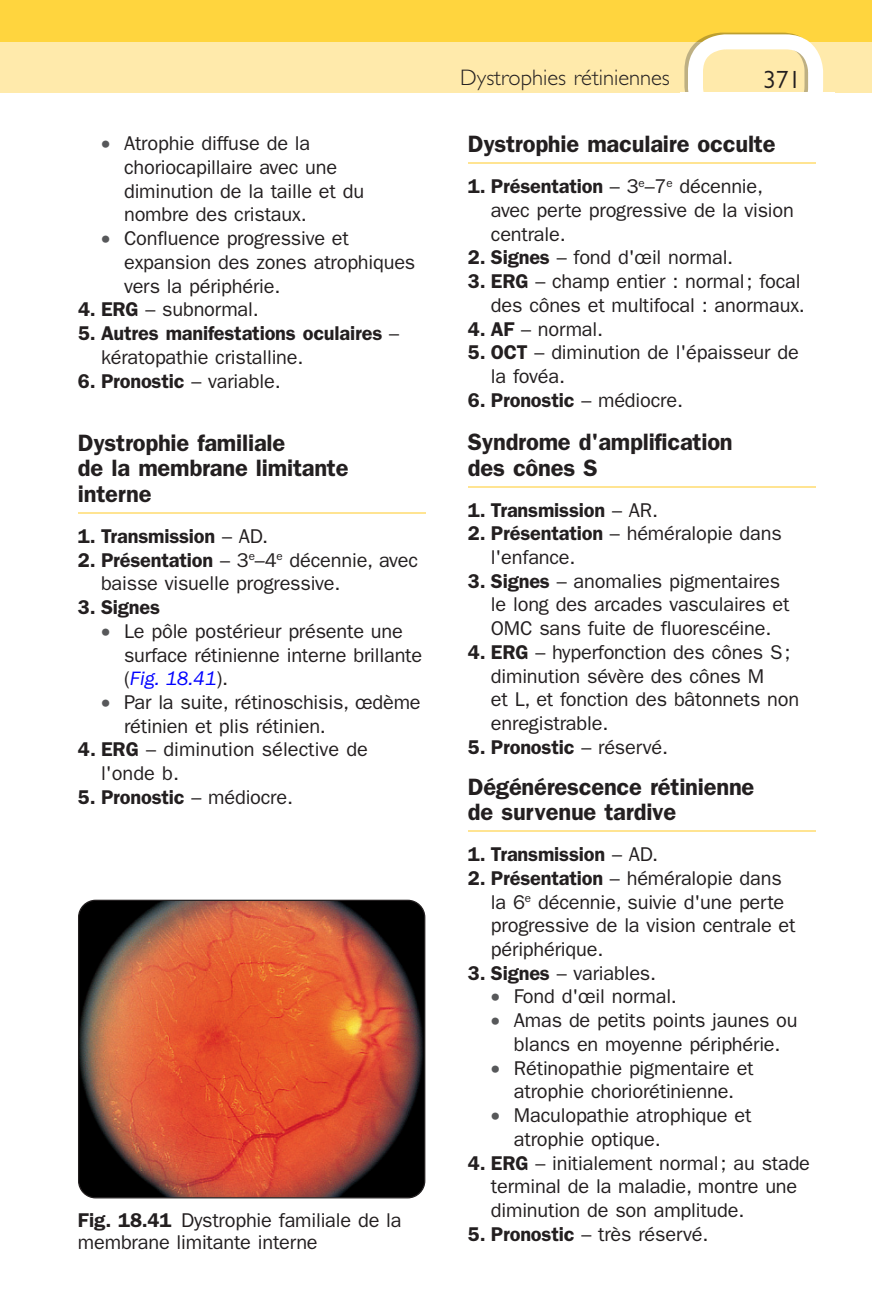
<style>
.page{position:relative;width:872px;height:1304px;background:#fff}
.page>*{position:absolute;margin:0;border:0;box-sizing:border-box;transform-origin:0 0}
.t1{font:25px "Gill Sans";color:#231f20}
.t2{font:600 23.75px/25.8px "Franklin Gothic";letter-spacing:-.01em;color:#231f20}
.t3{font:300 22.5px "Gill Sans";color:#231f20}
.t4{font:20px/23.8px "Franklin Gothic";letter-spacing:-.01em;color:#231f20}
.t5{font:600 20px/23.8px "Franklin Gothic";letter-spacing:-.01em;color:#231f20}
.s1{color:#57585a}
.s2{font-weight:600}
.s3{font-weight:400}
.s4{font-style:italic;color:#00f}
</style>
<div class="page">
<div style="left:0;top:0;width:872px;height:92px;background:#ffd53e"></div>
<div style="left:0;top:42px;width:872px;height:50px;background:#ffeaab"></div>
<svg style="left:684px;top:33px;width:139px;height:59px"></svg>
<hr style="left:78px;top:512px;width:347px;height:2px;background:#ffe492">
<hr style="left:468px;top:162px;width:347px;height:2px;background:#ffe492">
<hr style="left:468px;top:486px;width:347px;height:2px;background:#ffe492">
<hr style="left:468px;top:830px;width:347px;height:2px;background:#ffe492">
<img style="left:79px;top:900px;width:346px;height:298px">
<div style="left:78px;top:900px;width:347px;height:298px;border:1px solid #231f20;border-radius:17px"></div>
<p class="t4" style="left:124px;top:132px;width:241px;text-indent:-23px"><span class="s1">•</span> Atrophie diffuse de la choriocapillaire avec une diminution de la taille et du nombre des cristaux.</p>
<p class="t4" style="left:124px;top:227px;width:293px;text-indent:-23px"><span class="s1">•</span> Confluence progressive et expansion des zones atrophiques vers la périphérie.</p>
<p class="t4" style="left:78px;top:298px;width:182px"><span class="s2">4. ERG</span> – subnormal.</p>
<p class="t5" style="left:101px;top:321px;width:299px;text-indent:-23px">5. Autres manifestations oculaires <span class="s3">– kératopathie cristalline.</span></p>
<p class="t5" style="left:78px;top:369px;width:204px">6. Pronostic <span class="s3">– variable.</span></p>
<p class="t2" style="left:78px;top:430px;width:272px">Dystrophie familiale<br>de la membrane limitante interne</p>
<p class="t5" style="left:78px;top:524px;width:192px">1. Transmission <span class="s3">– AD.</span></p>
<p class="t4" style="left:101px;top:548px;width:318px;text-indent:-23px"><span class="s2">2. Présentation</span> – 3 <sup>e</sup> –4 <sup>e</sup> décennie, avec baisse visuelle progressive.</p>
<p class="t5" style="left:78px;top:595px;width:84px">3. Signes</p>
<p class="t4" style="left:124px;top:619px;width:300px;text-indent:-23px"><span class="s1">•</span> Le pôle postérieur présente une surface rétinienne interne brillante ( <span class="s4">Fig. 18.41</span> ).</p>
<p class="t4" style="left:124px;top:690px;width:298px;text-indent:-23px"><span class="s1">•</span> Par la suite, rétinoschisis, œdème rétinien et plis rétinien.</p>
<p class="t4" style="left:101px;top:738px;width:268px;text-indent:-23px"><span class="s2">4. ERG</span> – diminution sélective de l'onde b.</p>
<p class="t5" style="left:78px;top:785px;width:217px">5. Pronostic <span class="s3">– médiocre.</span></p>
<p class="t4" style="left:78px;top:1209px;width:325px;line-height:22.5px"><span class="s2">Fig. 18.41</span> Dystrophie familiale de la membrane limitante interne</p>
<p class="t3" style="left:460px;top:65px;width:211px">Dystrophies rétiniennes</p>
<p class="t1" style="left:763px;top:65px;width:39px">371</p>
<p class="t2" style="left:468px;top:131px;width:309px">Dystrophie maculaire occulte</p>
<p class="t4" style="left:491px;top:175px;width:304px;text-indent:-23px"><span class="s2">1. Présentation</span> – 3 <sup>e</sup> –7 <sup>e</sup> décennie, avec perte progressive de la vision centrale.</p>
<p class="t4" style="left:468px;top:246px;width:267px"><span class="s2">2. Signes</span> – fond d'œil normal.</p>
<p class="t4" style="left:468px;top:270px;width:338px;text-align:right"><span class="s2">3. ERG</span> – champ entier : normal ; focal des cônes et multifocal : anormaux.</p>
<p class="t4" style="left:468px;top:317px;width:137px"><span class="s2">4. AF</span> – normal.</p>
<p class="t4" style="left:491px;top:341px;width:309px;text-indent:-23px"><span class="s2">5. OCT</span> – diminution de l'épaisseur de la fovéa.</p>
<p class="t5" style="left:468px;top:388px;width:217px">6. Pronostic <span class="s3">– médiocre.</span></p>
<p class="t2" style="left:468px;top:429px;width:266px">Syndrome d'amplification des cônes S</p>
<p class="t5" style="left:468px;top:498px;width:192px">1. Transmission <span class="s3">– AR.</span></p>
<p class="t4" style="left:491px;top:522px;width:292px;text-indent:-23px"><span class="s2">2. Présentation</span> – héméralopie dans l'enfance.</p>
<p class="t4" style="left:491px;top:569px;width:300px;text-indent:-23px"><span class="s2">3. Signes</span> – anomalies pigmentaires le long des arcades vasculaires et<br>OMC sans fuite de fluorescéine.</p>
<p class="t4" style="left:491px;top:640px;width:310px;text-indent:-23px"><span class="s2">4. ERG</span> – hyperfonction des cônes S ; diminution sévère des cônes M<br>et L, et fonction des bâtonnets non enregistrable.</p>
<p class="t5" style="left:468px;top:735px;width:202px">5. Pronostic <span class="s3">– réservé.</span></p>
<p class="t2" style="left:468px;top:774px;width:288px">Dégénérescence rétinienne de survenue tardive</p>
<p class="t5" style="left:468px;top:842px;width:192px">1. Transmission <span class="s3">– AD.</span></p>
<p class="t4" style="left:491px;top:866px;width:306px;text-indent:-23px"><span class="s2">2. Présentation</span> – héméralopie dans la 6 <sup>e</sup> décennie, suivie d'une perte progressive de la vision centrale et périphérique.</p>
<p class="t4" style="left:468px;top:961px;width:190px"><span class="s2">3. Signes</span> – variables.</p>
<p class="t4" style="left:491px;top:985px;width:187px"><span class="s1">•</span> Fond d'œil normal.</p>
<p class="t4" style="left:491px;top:1009px;width:308px;text-align:center"><span class="s1">•</span> Amas de petits points jaunes ou blancs en moyenne périphérie.</p>
<p class="t4" style="left:491px;top:1056px;width:264px;text-align:center"><span class="s1">•</span> Rétinopathie pigmentaire et atrophie choriorétinienne.</p>
<p class="t4" style="left:514px;top:1104px;width:239px;text-indent:-23px"><span class="s1">•</span> Maculopathie atrophique et atrophie optique.</p>
<p class="t4" style="left:491px;top:1151px;width:320px;text-indent:-23px"><span class="s2">4. ERG</span> – initialement normal ; au stade terminal de la maladie, montre une diminution de son amplitude.</p>
<p class="t4" style="left:468px;top:1222px;width:242px"><span class="s2">5. Pronostic</span> – très réservé.</p>
</div>
